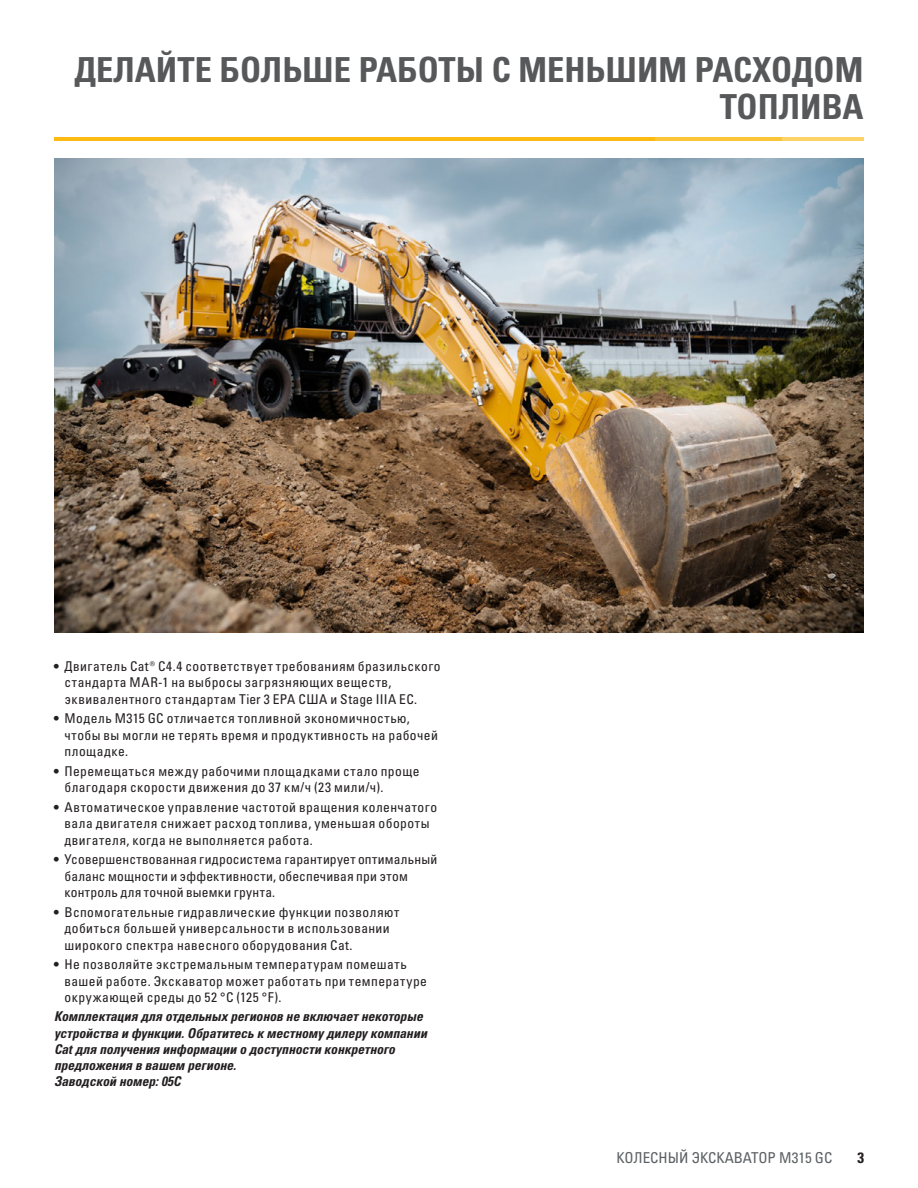
<style>
.page{position:relative;width:918px;height:1188px;background:#fff}
.page>*{position:absolute;margin:0;border:0;box-sizing:border-box;transform-origin:0 0}
.t1{font:34.5px/37.5px "Univers LTCYR 67 Bold Cond";color:#57585a;text-align:right}
.t2{font:condensed 15px "Univers LTCYR 57";color:#5d6163}
.t3{font:15px "Univers LTCYR 67 Bold Cond";color:#231f20}
.t4{font:condensed 13.5px/16.5px "Univers LTCYR 57";letter-spacing:.035em;color:#231f20}
.t5{font:13.5px/16.2px "Univers LTCYR 67 Bold Cond Obl";color:#231f20}
.t6{font:condensed 13.5px/16.5px "Univers LTCYR 57";letter-spacing:.015em;color:#231f20}
</style>
<div class="page">
<hr style="left:54px;top:137px;width:601px;height:4px;background:#fcba13">
<hr style="left:654px;top:137px;width:128px;height:4px;background:#fcc437">
<hr style="left:782px;top:137px;width:81px;height:4px;background:#fdd266">
<img style="left:54px;top:159px;width:810px;height:474px">
<h1 class="t1" style="left:74px;top:50px;width:791px">ДЕЛАЙТЕ БОЛЬШЕ РАБОТЫ С МЕНЬШИМ РАСХОДОМ<br>ТОПЛИВА</h1>
<p class="t4" style="left:65px;top:657px;width:378px;text-indent:-11px">• Двигатель Cat® C4.4 соответствует требованиям бразильского стандарта MAR-1 на выбросы загрязняющих веществ, эквивалентного стандартам Tier 3 EPA США и Stage IIIA ЕС.</p>
<p class="t4" style="left:65px;top:710px;width:375px;text-indent:-11px">• Модель M315 GC отличается топливной экономичностью, чтобы вы могли не терять время и продуктивность на рабочей площадке.</p>
<p class="t4" style="left:65px;top:762px;width:357px;text-indent:-11px">• Перемещаться между рабочими площадками стало проще благодаря скорости движения до 37 км/ч (23 мили/ч).</p>
<p class="t4" style="left:65px;top:798px;width:374px;text-indent:-11px">• Автоматическое управление частотой вращения коленчатого вала двигателя снижает расход топлива, уменьшая обороты двигателя, когда не выполняется работа.</p>
<p class="t6" style="left:65px;top:851px;width:374px;text-indent:-11px">• Усовершенствованная гидросистема гарантирует оптимальный баланс мощности и эффективности, обеспечивая при этом контроль для точной выемки грунта.</p>
<p class="t4" style="left:65px;top:903px;width:337px;text-indent:-11px">• Вспомогательные гидравлические функции позволяют добиться большей универсальности в использовании широкого спектра навесного оборудования Cat.</p>
<p class="t4" style="left:65px;top:956px;width:364px;text-indent:-11px">• Не позволяйте экстремальным температурам помешать вашей работе. Экскаватор может работать при температуре окружающей среды до 52 °C (125 °F).</p>
<p class="t5" style="left:54px;top:1008px;width:374px">Комплектация для отдельных регионов не включает некоторые устройства и функции. Обратитесь к местному дилеру компании Cat для получения информации о доступности конкретного предложения в вашем регионе.<br>Заводской номер: 05C</p>
<p class="t2" style="left:617px;top:1148px;width:217px">КОЛЕСНЫЙ ЭКСКАВАТОР M315 GC</p>
<p class="t3" style="left:857px;top:1148px;width:8px">3</p>
</div>
